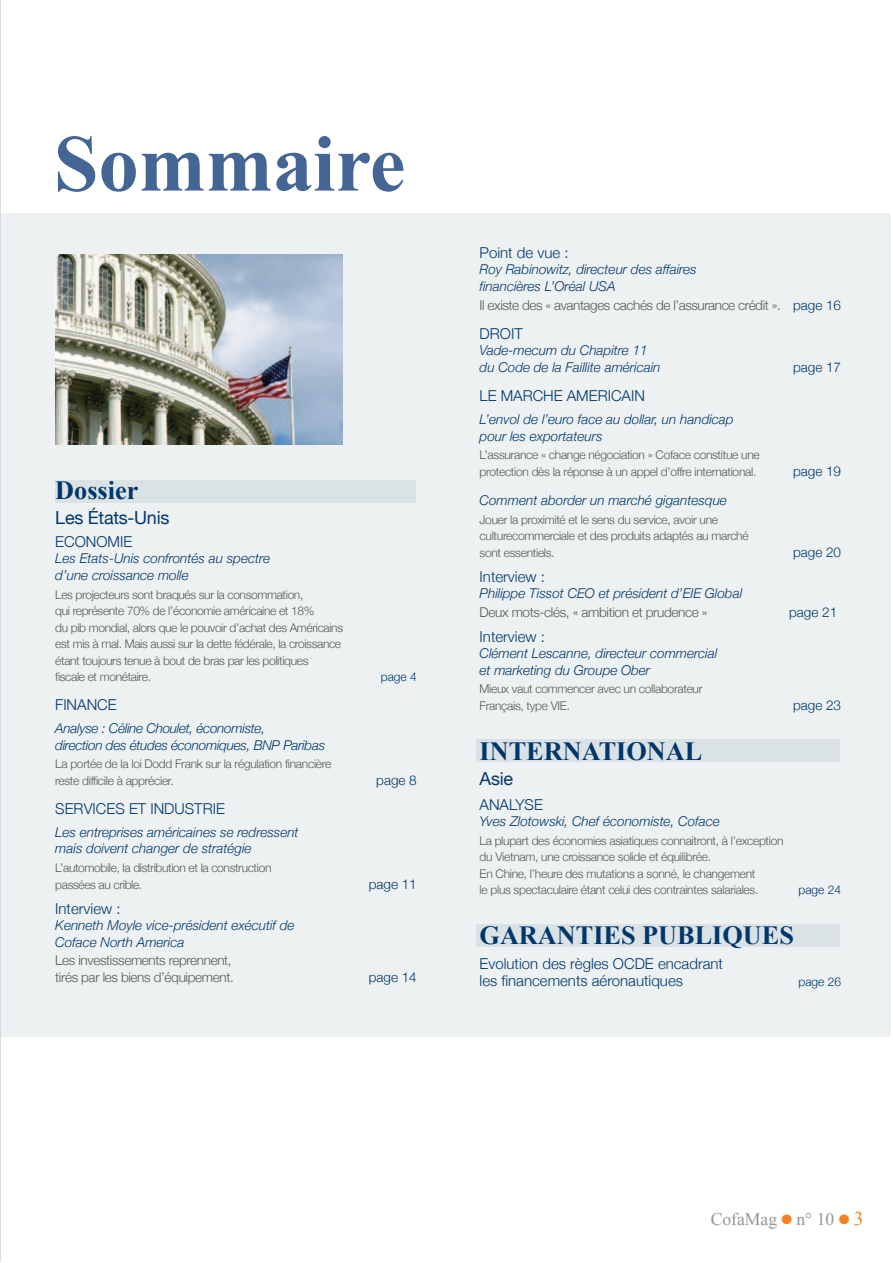
<style>
.page{position:relative;width:893px;height:1263px;background:#fff}
.page>*{position:absolute;margin:0;border:0;box-sizing:border-box;transform-origin:0 0}
.t1{font:700 80.4px "Times New Roman";color:#436695}
.t2{font:700 26.25px "Times New Roman";color:#00376b}
.t3{font:18px "Helvetica Neue";letter-spacing:-.015em;color:#00376b}
.t4{font:17.55px "Times New Roman";color:#939598}
.t5{font:300 15px/16.5px "Helvetica Neue";color:#00376b}
.t6{font:italic 300 13.5px/16.5px "Helvetica Neue";color:#00376b}
.t7{font:300 13.5px/16.5px "Helvetica Neue";letter-spacing:-.025em;color:#57585a}
.t8{font:italic 300 13.5px/16.5px "Helvetica Neue";letter-spacing:-.02em;color:#00376b}
.t9{font:300 13.5px "Helvetica Neue";color:#00376b}
.t10{font:300 12px/16.5px "Helvetica Neue";letter-spacing:-.025em;color:#57585a}
.t11{font:300 12px "Helvetica Neue";color:#00376b}
.s1{color:#00376b}
.s2{color:#f58220}
.s3{font-size:19.5px;color:#f58220}
</style>
<div class="page">
<div style="left:0;top:213px;width:891px;height:823px;background:#edf1f2"></div>
<hr style="left:0;top:0;width:1px;height:1261px;background:#c9d5da">
<div style="left:55px;top:480px;width:361px;height:22px;background:#dbe2e5"></div>
<div style="left:476px;top:740px;width:363px;height:22px;background:#dbe2e5"></div>
<div style="left:476px;top:924px;width:363px;height:22px;background:#dbe2e5"></div>
<img style="left:56px;top:254px;width:286px;height:190px">
<h1 class="t1" style="left:54px;top:119px;width:353px">Sommaire</h1>
<h2 class="t2" style="left:55px;top:476px;width:85px">Dossier</h2>
<h3 class="t3" style="left:55px;top:507px;width:116px">Les États-Unis</h3>
<p class="t5" style="left:55px;top:533px;width:78px">ECONOMIE</p>
<p class="t6" style="left:55px;top:550px;width:216px">Les Etats-Unis confrontés au spectre d’une croissance molle</p>
<p class="t10" style="left:55px;top:586px;width:289px">Les projecteurs sont braqués sur la consommation,<br>qui représente 70% de l’économie américaine et 18%<br>du pib mondial, alors que le pouvoir d’achat des Américains est mis à mal. Mais aussi sur la dette fédérale, la croissance étant toujours tenue à bout de bras par les politiques<br>fiscale et monétaire.</p>
<p class="t5" style="left:55px;top:696px;width:63px">FINANCE</p>
<p class="t8" style="left:55px;top:720px;width:271px">Analyse : Céline Choulet, économiste,<br>direction des études économiques, BNP Paribas</p>
<p class="t10" style="left:55px;top:755px;width:278px">La portée de la loi Dodd Frank sur la régulation financière reste difficile à apprécier.</p>
<p class="t5" style="left:55px;top:800px;width:171px">SERVICES ET INDUSTRIE</p>
<p class="t6" style="left:55px;top:824px;width:245px">Les entreprises américaines se redressent mais doivent changer de stratégie</p>
<p class="t10" style="left:55px;top:859px;width:218px">L’automobile, la distribution et la construction passées au crible.</p>
<p class="t5" style="left:55px;top:900px;width:67px">Interview :</p>
<p class="t6" style="left:55px;top:917px;width:241px">Kenneth Moyle vice-président exécutif de<br>Coface North America</p>
<p class="t7" style="left:55px;top:952px;width:180px">Les investissements reprennent, tirés par les biens d’équipement.</p>
<p class="t11" style="left:381px;top:669px;width:38px">page 4</p>
<p class="t9" style="left:376px;top:772px;width:42px">page 8</p>
<p class="t9" style="left:369px;top:875px;width:50px">page 11</p>
<p class="t9" style="left:369px;top:969px;width:50px">page 14</p>
<p class="t5" style="left:480px;top:244px;width:90px">Point de vue :</p>
<p class="t6" style="left:480px;top:261px;width:219px">Roy Rabinowitz, directeur des affaires financières L’Oréal USA</p>
<p class="t7" style="left:480px;top:296px;width:363px">Il existe des « avantages cachés de l’assurance crédit ». <span class="s1">page 16</span></p>
<p class="t5" style="left:480px;top:325px;width:45px">DROIT</p>
<p class="t6" style="left:480px;top:342px;width:182px">Vade-mecum du Chapitre 11 du Code de la Faillite américain</p>
<p class="t9" style="left:793px;top:359px;width:50px">page 17</p>
<p class="t5" style="left:480px;top:387px;width:167px">LE MARCHE AMERICAIN</p>
<p class="t6" style="left:480px;top:411px;width:256px">L’envol de l’euro face au dollar, un handicap pour les exportateurs</p>
<p class="t10" style="left:480px;top:446px;width:282px">L’assurance « change négociation » Coface constitue une protection dès la réponse à un appel d’offre international.</p>
<p class="t6" style="left:480px;top:492px;width:249px">Comment aborder un marché gigantesque</p>
<p class="t10" style="left:480px;top:511px;width:271px">Jouer la proximité et le sens du service, avoir une culturecommerciale et des produits adaptés au marché sont essentiels.</p>
<p class="t9" style="left:793px;top:463px;width:50px">page 19</p>
<p class="t9" style="left:793px;top:543px;width:50px">page 20</p>
<p class="t5" style="left:480px;top:568px;width:67px">Interview :</p>
<p class="t6" style="left:480px;top:585px;width:264px">Philippe Tissot CEO et président d’EIE Global</p>
<p class="t7" style="left:480px;top:603px;width:229px">Deux mots-clés, « ambition et prudence »</p>
<p class="t9" style="left:789px;top:604px;width:50px">page 21</p>
<p class="t5" style="left:480px;top:628px;width:67px">Interview :</p>
<p class="t6" style="left:480px;top:645px;width:239px">Clément Lescanne, directeur commercial et marketing du Groupe Ober</p>
<p class="t10" style="left:480px;top:680px;width:224px">Mieux vaut commencer avec un collaborateur<br>Français, type VIE.</p>
<p class="t9" style="left:793px;top:697px;width:50px">page 23</p>
<h2 class="t2" style="left:480px;top:736px;width:224px">INTERNATIONAL</h2>
<h3 class="t3" style="left:480px;top:768px;width:35px">Asie</h3>
<p class="t5" style="left:480px;top:796px;width:65px">ANALYSE</p>
<p class="t6" style="left:480px;top:813px;width:242px">Yves Zlotowski, Chef économiste, Coface</p>
<p class="t10" style="left:480px;top:832px;width:305px">La plupart des économies asiatiques connaitront, à l’exception du Vietnam, une croissance solide et équilibrée.<br>En Chine, l’heure des mutations a sonné, le changement<br>le plus spectaculaire étant celui des contraintes salariales.</p>
<p class="t11" style="left:798px;top:883px;width:44px">page 24</p>
<h2 class="t2" style="left:480px;top:921px;width:316px">GARANTIES PUBLIQUES</h2>
<p class="t5" style="left:480px;top:955px;width:245px">Evolution des règles OCDE encadrant les financements aéronautiques</p>
<p class="t11" style="left:798px;top:974px;width:44px">page 26</p>
<h3 class="t4" style="left:711px;top:1210px;width:154px">CofaMag <span class="s2">●</span> n° 10 <span class="s2">●</span> <span class="s3">3</span></h3>
</div>
